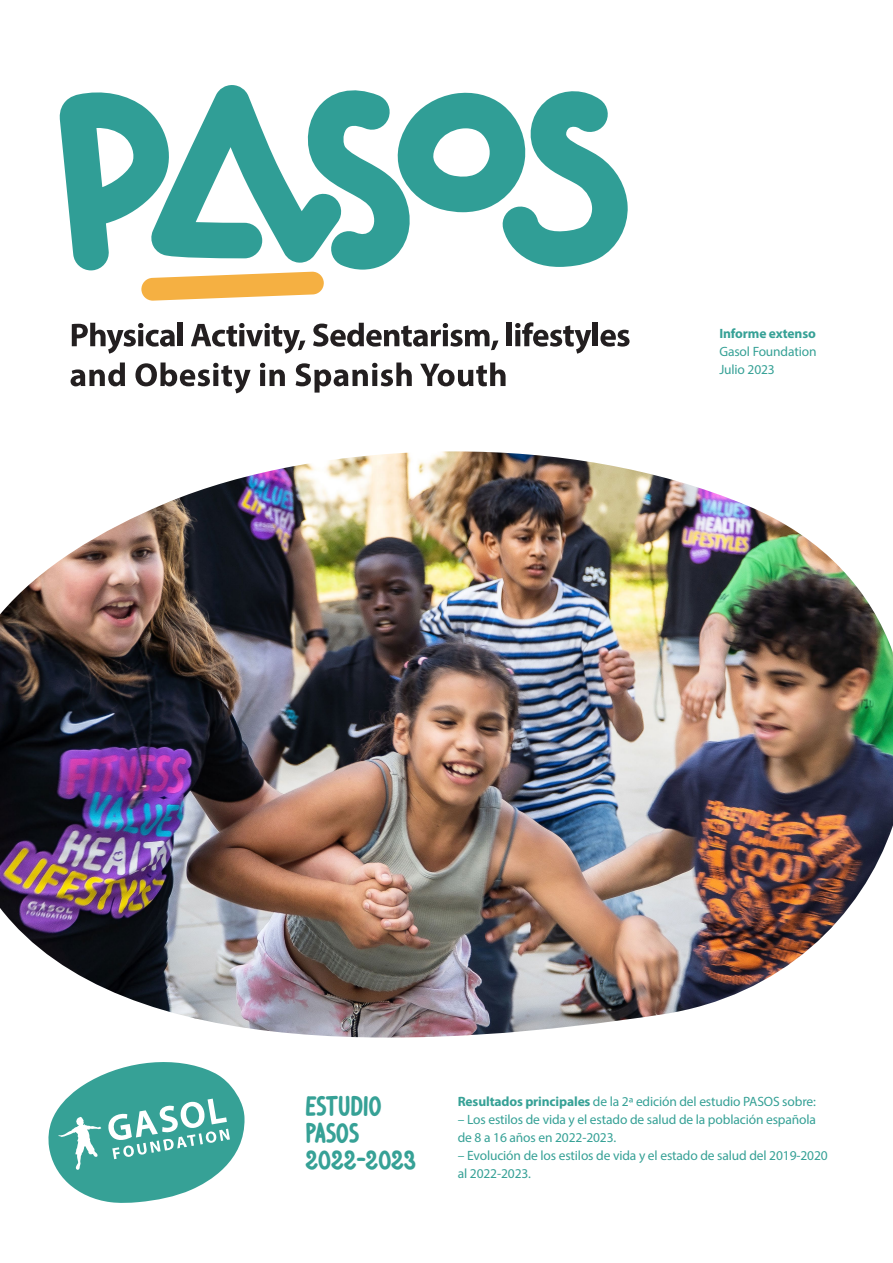
<style>
.page{position:relative;width:893px;height:1263px;background:#fff}
.page>*{position:absolute;margin:0;border:0;box-sizing:border-box;transform-origin:0 0}
.texto_seguido{font:700 28.5px "Ventura Edding";letter-spacing:-.01em;color:#36a196}
.texto_seguido-2{font:13.5px/18px "Myriad Pro";letter-spacing:-.01em;color:#36a196}
.texto_seguido-3{font:700 13.5px "Myriad Pro";letter-spacing:-.01em;color:#36a196}
.s1{font-weight:700}
</style>
<div class="page">
<svg style="left:48px;top:1062px;width:197px;height:141px"></svg>
<svg style="left:72px;top:323px;width:103px;height:31px"></svg>
<div style="left:178px;top:323px;width:5px;height:23px;background:#231f20"></div>
<svg style="left:191px;top:323px;width:114px;height:31px"></svg>
<svg style="left:313px;top:323px;width:185px;height:27px"></svg>
<div style="left:507px;top:323px;width:5px;height:23px;background:#231f20"></div>
<svg style="left:515px;top:322px;width:76px;height:32px"></svg>
<div style="left:593px;top:323px;width:5px;height:23px;background:#231f20"></div>
<svg style="left:600px;top:330px;width:30px;height:17px"></svg>
<svg style="left:71px;top:362px;width:54px;height:24px"></svg>
<svg style="left:135px;top:362px;width:116px;height:31px"></svg>
<svg style="left:260px;top:363px;width:25px;height:23px"></svg>
<svg style="left:296px;top:362px;width:116px;height:31px"></svg>
<svg style="left:420px;top:362px;width:86px;height:24px"></svg>
<svg style="left:59px;top:85px;width:569px;height:216px"></svg>
<img style="left:0;top:451px;width:893px;height:587px">
<p class="texto_seguido-3" style="left:719px;top:324px;width:98px">Informe extenso</p>
<p class="texto_seguido-2" style="left:719px;top:342px;width:99px">Gasol Foundation</p>
<p class="texto_seguido-2" style="left:719px;top:360px;width:57px">Julio 2023</p>
<p class="texto_seguido" style="left:305px;top:1089px;width:78px">ESTUDIO</p>
<p class="texto_seguido" style="left:305px;top:1116px;width:56px">PASOS</p>
<p class="texto_seguido" style="left:305px;top:1143px;width:112px">2022-2023</p>
<p class="texto_seguido-2" style="left:458px;top:1092px;width:360px"><span class="s1">Resultados principales</span> de la 2ª edición del estudio PASOS sobre:</p>
<p class="texto_seguido-2" style="left:458px;top:1110px;width:360px">– Los estilos de vida y el estado de salud de la población española de 8 a 16 años en 2022-2023.</p>
<p class="texto_seguido-2" style="left:458px;top:1146px;width:371px">– Evolución de los estilos de vida y el estado de salud del 2019-2020 al 2022-2023.</p>
</div>
